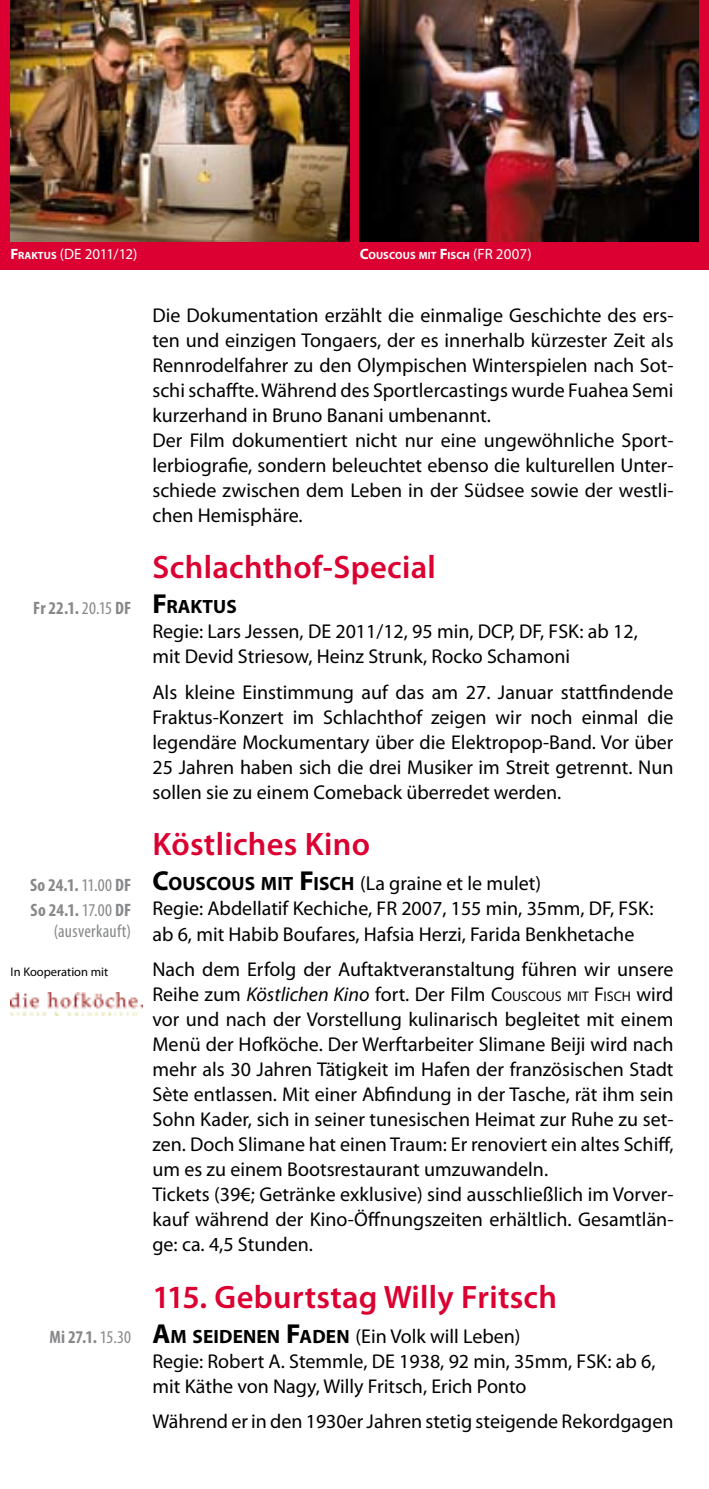
<style>
.page{position:relative;width:709px;height:1489px;background:#fff}
.page>*{position:absolute;margin:0;border:0;box-sizing:border-box;transform-origin:0 0}
.t1{font:600 32.5px "Myriad Pro";letter-spacing:.01em;color:#db0031}
.t2{font:20px/25px "Myriad Pro";color:#000}
.t3{font:700 19.25px "Myriad Pro";letter-spacing:.005em;color:#000}
.t4{font:700 condensed 18px/25px "Myriad Pro";letter-spacing:.01em;color:#87888a}
.t5{font:condensed 18px "Myriad Pro";letter-spacing:.015em;color:#87888a}
.t6{font:15px "Myriad Pro";letter-spacing:-.025em;color:#fff}
.t7{font:12.5px "Myriad Pro";color:#000}
.t8{font:700 10.5px "Myriad Pro";letter-spacing:.005em;color:#fff}
.s1{font-weight:700}
.s2{font-weight:700;font-size:10.5px}
.s3{font-size:15px}
.s4{font-weight:400;font-size:15px}
.s5{font-weight:400}
.s6{font-size:27.5px}
.s7{font-weight:700;font-size:27.5px}
.s8{font-weight:700;font-size:19.25px}
.s9{font-style:italic}
.s10{font-style:inherit}
.s11{font-size:14px}
</style>
<div class="page">
<div style="left:0;top:0;width:709px;height:269px;background:#db0031"></div>
<img style="left:360px;top:0;width:338px;height:241px">
<img style="left:11px;top:0;width:338px;height:241px">
<img style="left:11px;top:992px;width:131px;height:23px">
<p class="t6" style="left:11px;top:245px;width:128px"><span class="s1">F</span><span class="s2">RAKTUS</span> (DE 2011/12)</p>
<p class="t8" style="left:360px;top:249px;width:173px"><span class="s3">C</span>OUSCOUS MIT <span class="s3">F</span>ISCH <span class="s4">(FR 2007)</span></p>
<p class="t4" style="left:33px;top:594px;width:99px">Fr 22.1. <span class="s5">20.15</span> DF</p>
<p class="t4" style="left:30px;top:871px;width:103px">So 24.1. <span class="s5">11.00</span> DF<br>So 24.1. <span class="s5">17.00</span> DF</p>
<p class="t5" style="left:54px;top:920px;width:79px">(ausverkauft)</p>
<p class="t7" style="left:11px;top:964px;width:99px">In Kooperation mit</p>
<p class="t4" style="left:49px;top:1323px;width:83px">Mi 27.1. <span class="s5">15.30</span></p>
<p class="t2" style="left:152px;top:302px;width:522px">Die Dokumentation erzählt die einmalige Geschichte des ers&shy;ten und einzigen Tongaers, der es innerhalb kürzester Zeit als Rennrodelfahrer zu den Olympischen Winterspielen nach Sot&shy;schi schaffte. Während des Sportlercastings wurde Fuahea Semi kurzerhand in Bruno Banani umbenannt.<br>Der Film dokumentiert nicht nur eine ungewöhnliche Sport&shy;lerbiografie, sondern beleuchtet ebenso die kulturellen Unter&shy;schiede zwischen dem Leben in der Südsee sowie der westli&shy;chen Hemisphäre.</p>
<h1 class="t1" style="left:152px;top:546px;width:285px">Schlachthof-Special</h1>
<p class="t3" style="left:152px;top:594px;width:86px"><span class="s6">F</span>RAKTUS</p>
<p class="t2" style="left:152px;top:618px;width:487px">Regie: Lars Jessen, DE 2011/12, 95 min, DCP, DF, FSK: ab 12, mit Devid Striesow, Heinz Strunk, Rocko Schamoni</p>
<p class="t2" style="left:152px;top:679px;width:522px;text-align:justify">Als kleine Einstimmung auf das am 27. Januar stattfindende Fraktus-Konzert im Schlachthof zeigen wir noch einmal die legendäre Mockumentary über die Elektropop-Band. Vor über 25 Jahren haben sich die drei Musiker im Streit getrennt. Nun sollen sie zu einem Comeback überredet werden.</p>
<h1 class="t1" style="left:152px;top:823px;width:219px">Köstliches Kino</h1>
<p class="t2" style="left:152px;top:870px;width:502px"><span class="s7">C</span><span class="s8">OUSCOUS MIT</span> <span class="s7">F</span><span class="s8">ISCH</span> (La graine et le mulet)<br>Regie: Abdellatif Kechiche, FR 2007, 155 min, 35mm, DF, FSK: ab 6, mit Habib Boufares, Hafsia Herzi, Farida Benkhetache</p>
<p class="t2" style="left:152px;top:956px;width:522px">Nach dem Erfolg der Auftaktveranstaltung führen wir unsere Reihe zum <span class="s9">Köstlichen Kino</span> fort. Der Film <span class="s10">C</span><span class="s11">OUSCOUS MIT</span> <span class="s10">F</span><span class="s11">ISCH</span> wird vor und nach der Vorstellung kulinarisch begleitet mit einem Menü der Hofköche. Der Werftarbeiter Slimane Beiji wird nach mehr als 30 Jahren Tätigkeit im Hafen der französischen Stadt Sète entlassen. Mit einer Abfindung in der Tasche, rät ihm sein Sohn Kader, sich in seiner tunesischen Heimat zur Ruhe zu set&shy;zen. Doch Slimane hat einen Traum: Er renoviert ein altes Schiff, um es zu einem Bootsrestaurant umzuwandeln.<br>Tickets (39€; Getränke exklusive) sind ausschließlich im Vorver&shy;kauf während der Kino-Öffnungszeiten erhältlich. Gesamtlän&shy;ge: ca. 4,5 Stunden.</p>
<h1 class="t1" style="left:152px;top:1275px;width:406px">115. Geburtstag Willy Fritsch</h1>
<p class="t2" style="left:152px;top:1322px;width:504px"><span class="s7">A</span><span class="s8">M SEIDENEN</span> <span class="s7">F</span><span class="s8">ADEN</span> (Ein Volk will Leben)<br>Regie: Robert A. Stemmle, DE 1938, 92 min, 35mm, FSK: ab 6, mit Käthe von Nagy, Willy Fritsch, Erich Ponto</p>
<p class="t2" style="left:152px;top:1408px;width:522px">Während er in den 1930er Jahren stetig steigende Rekordgagen</p>
</div>
